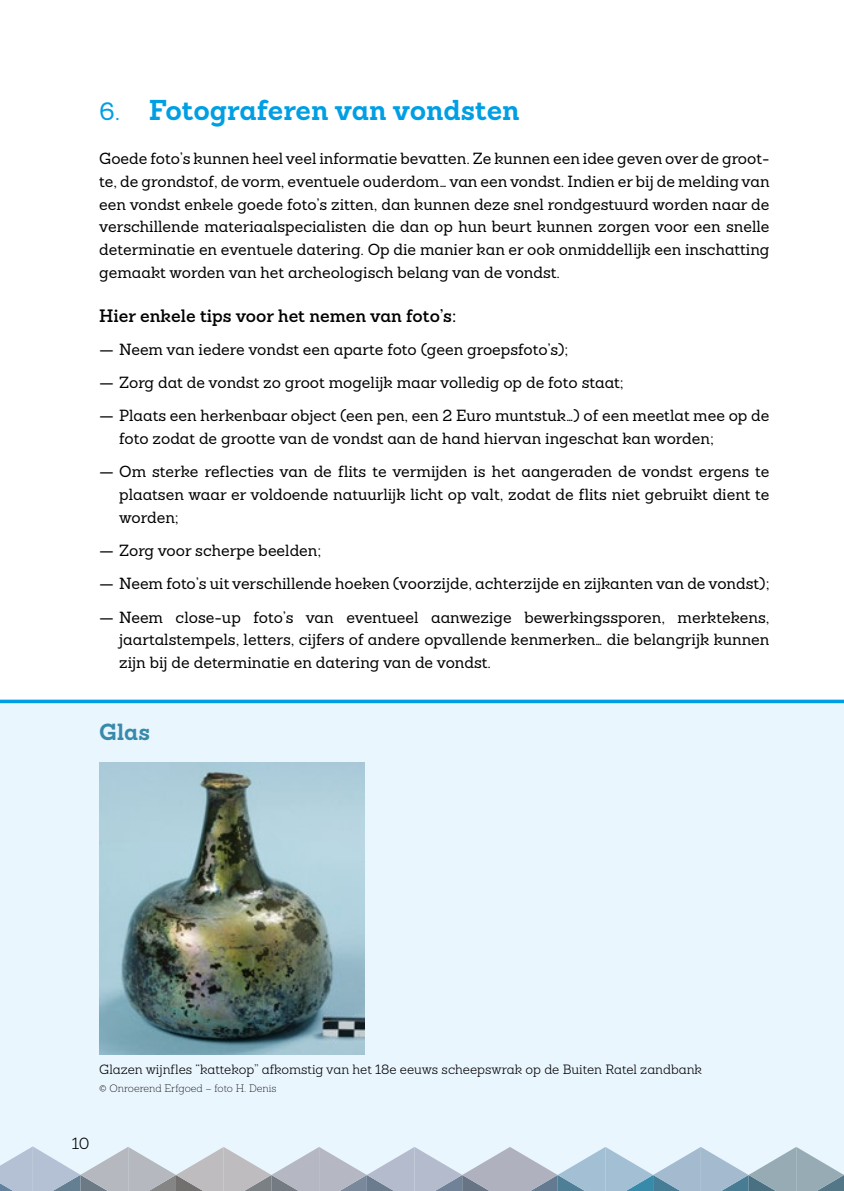
<style>
.page{position:relative;width:844px;height:1191px;background:#fff}
.page>*{position:absolute;margin:0;border:0;box-sizing:border-box;transform-origin:0 0}
.t1{font:700 28px "Sanchez";color:#009fe3}
.t2{font:700 22.75px "Sanchez";color:#388aab}
.t3{font:600 17.5px "Sanchez";color:#000}
.t4{font:15.75px/22.8px "Sanchez";color:#000;text-align:justify}
.t5{font:300 15.75px "Sanchez";color:#000}
.t6{font:300 13.12px "Sanchez";color:#000}
.t7{font:200 10.5px "Sanchez";color:#000}
.s1{font-weight:400;font-size:24.5px}
</style>
<div class="page">
<div style="left:0;top:699px;width:843px;height:492px;background:#eaf6fe"></div>
<img style="left:99px;top:762px;width:265px;height:292px">
<svg style="left:0;top:699px;width:843px;height:4px;background:#29aee7"></svg>
<svg style="left:0;top:1146px;width:844px;height:45px"></svg>
<h1 class="t1" style="left:99px;top:91px;width:422px"><span class="s1">6.</span> Fotograferen van vondsten</h1>
<p class="t4" style="left:99px;top:147px;width:671px">Goede foto’s kunnen heel veel informatie bevatten. Ze kunnen een idee geven over de groot&shy;te, de grondstof, de vorm, eventuele ouderdom… van een vondst. Indien er bij de melding van een vondst enkele goede foto’s zitten, dan kunnen deze snel rondgestuurd worden naar de verschillende materiaalspecialisten die dan op hun beurt kunnen zorgen voor een snelle determinatie en eventuele datering. Op die manier kan er ook onmiddellijk een inschatting gemaakt worden van het archeologisch belang van de vondst.</p>
<p class="t3" style="left:99px;top:304px;width:358px">Hier enkele tips voor het nemen van foto’s:</p>
<p class="t4" style="left:99px;top:338px;width:470px">— Neem van iedere vondst een aparte foto (geen groepsfoto’s);</p>
<p class="t4" style="left:99px;top:371px;width:526px">— Zorg dat de vondst zo groot mogelijk maar volledig op de foto staat;</p>
<p class="t4" style="left:119px;top:404px;width:651px;text-indent:-20px">— Plaats een herkenbaar object (een pen, een 2 Euro muntstuk…) of een meetlat mee op de foto zodat de grootte van de vondst aan de hand hiervan ingeschat kan worden;</p>
<p class="t4" style="left:119px;top:460px;width:651px;text-indent:-20px">— Om sterke reflecties van de flits te vermijden is het aangeraden de vondst ergens te plaatsen waar er voldoende natuurlijk licht op valt, zodat de flits niet gebruikt dient te worden;</p>
<p class="t4" style="left:99px;top:539px;width:223px">— Zorg voor scherpe beelden;</p>
<p class="t4" style="left:99px;top:572px;width:671px">— Neem foto’s uit verschillende hoeken (voorzijde, achterzijde en zijkanten van de vondst);</p>
<p class="t4" style="left:119px;top:605px;width:651px;text-indent:-20px">— Neem close-up foto’s van eventueel aanwezige bewerkingssporen, merktekens, jaartalstempels, letters, cijfers of andere opvallende kenmerken… die belangrijk kunnen zijn bij de determinatie en datering van de vondst.</p>
<h2 class="t2" style="left:99px;top:716px;width:52px">Glas</h2>
<p class="t6" style="left:99px;top:1061px;width:604px">Glazen wijnfles “kattekop” afkomstig van het 18e eeuws scheepswrak op de Buiten Ratel zandbank</p>
<p class="t7" style="left:99px;top:1081px;width:178px">© Onroerend Erfgoed – foto H. Denis</p>
<p class="t5" style="left:72px;top:1133px;width:19px">10</p>
</div>
